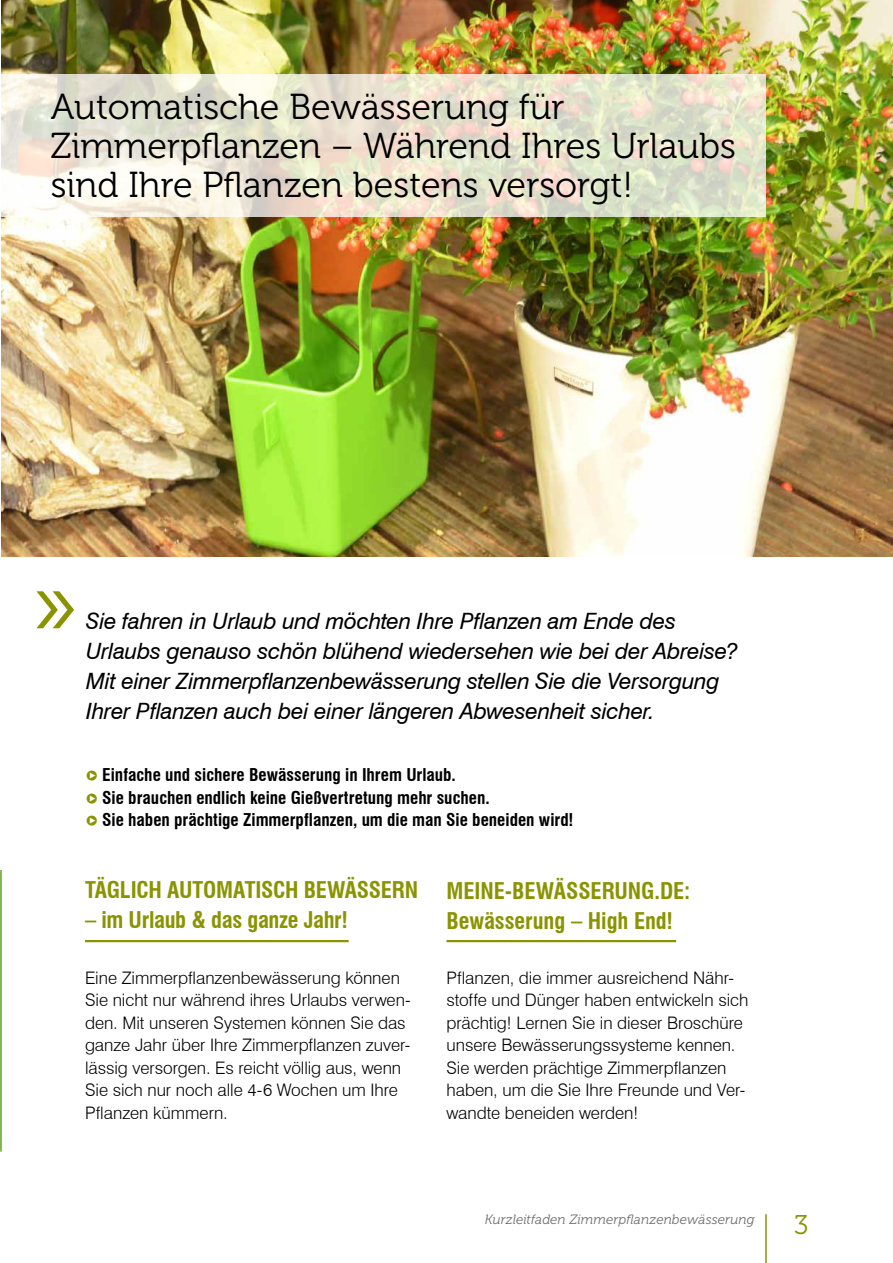
<style>
.page{position:relative;width:893px;height:1263px;background:#fff}
.page>*{position:absolute;margin:0;border:0;box-sizing:border-box;transform-origin:0 0}
.t1{font:36px/39px "Museo 300";color:#000}
.t2{font:27px "Museo 300";color:#8a9400}
.t3{font:italic 22.5px/30px "Swiss 721 BT";letter-spacing:-.015em;color:#000}
.t4{font:700 condensed 22.5px/30px "Swiss 721 BT";letter-spacing:-.005em;color:#8a9400}
.t5{font:300 17.25px/22.5px "Swiss 721 BT";color:#000}
.t6{font:700 condensed 17.25px/22.5px "Swiss 721 BT";color:#000}
.t7{font:italic 13.5px "Museo 300";letter-spacing:.005em;color:#706f6f}
.s1{font-family:"Delicious";font-weight:400;font-style:italic;font-stretch:normal;color:#8a9400}
</style>
<div class="page">
<hr style="left:765px;top:1214px;width:2px;height:49px;background:#8a9400">
<svg style="left:0;top:870px;width:2px;height:282px"></svg>
<img style="left:1px;top:0;width:892px;height:556px">
<svg style="left:1px;top:75px;width:764px;height:142px"></svg>
<svg style="left:36px;top:591px;width:38px;height:37px"></svg>
<hr style="left:85px;top:940px;width:264px;height:2px;background:#8a9400">
<hr style="left:446px;top:940px;width:230px;height:2px;background:#8a9400">
<h1 class="t1" style="left:51px;top:88px;width:687px">Automatische Bewässerung für<br>Zimmerpflanzen – Während Ihres Urlaubs sind Ihre Pflanzen bestens versorgt!</h1>
<p class="t3" style="left:86px;top:605px;width:653px">Sie fahren in Urlaub und möchten Ihre Pflanzen am Ende des Urlaubs genauso schön blühend wiedersehen wie bei der Abreise?<br>Mit einer Zimmerpflanzenbewässerung stellen Sie die Versorgung Ihrer Pflanzen auch bei einer längeren Abwesenheit sicher.</p>
<p class="t6" style="left:86px;top:764px;width:489px"><span class="s1">Δ</span> Einfache und sichere Bewässerung in Ihrem Urlaub.<br><span class="s1">Δ</span> Sie brauchen endlich keine Gießvertretung mehr suchen.<br><span class="s1">Δ</span> Sie haben prächtige Zimmerpflanzen, um die man Sie beneiden wird!</p>
<h3 class="t4" style="left:85px;top:875px;width:335px">TÄGLICH AUTOMATISCH BEWÄSSERN</h3>
<h3 class="t4" style="left:85px;top:905px;width:264px">– im Urlaub &amp; das ganze Jahr!</h3>
<p class="t5" style="left:85px;top:966px;width:327px">Eine Zimmerpflanzenbewässerung können Sie nicht nur während ihres Urlaubs verwen&shy;den. Mit unseren Systemen können Sie das ganze Jahr über Ihre Zimmerpflanzen zuver&shy;lässig versorgen. Es reicht völlig aus, wenn Sie sich nur noch alle 4-6 Wochen um Ihre Pflanzen kümmern.</p>
<h3 class="t4" style="left:446px;top:876px;width:245px">MEINE-BEWÄSSERUNG.DE:<br>Bewässerung – High End!</h3>
<p class="t5" style="left:446px;top:966px;width:303px">Pflanzen, die immer ausreichend Nähr&shy;stoffe und Dünger haben entwickeln sich prächtig! Lernen Sie in dieser Broschüre unsere Bewässerungssysteme kennen.<br>Sie werden prächtige Zimmerpflanzen haben, um die Sie Ihre Freunde und Ver&shy;wandte beneiden werden!</p>
<p class="t7" style="left:485px;top:1212px;width:271px">Kurzleitfaden Zimmerpflanzenbewässerung</p>
<h2 class="t2" style="left:794px;top:1210px;width:16px">3</h2>
</div>
